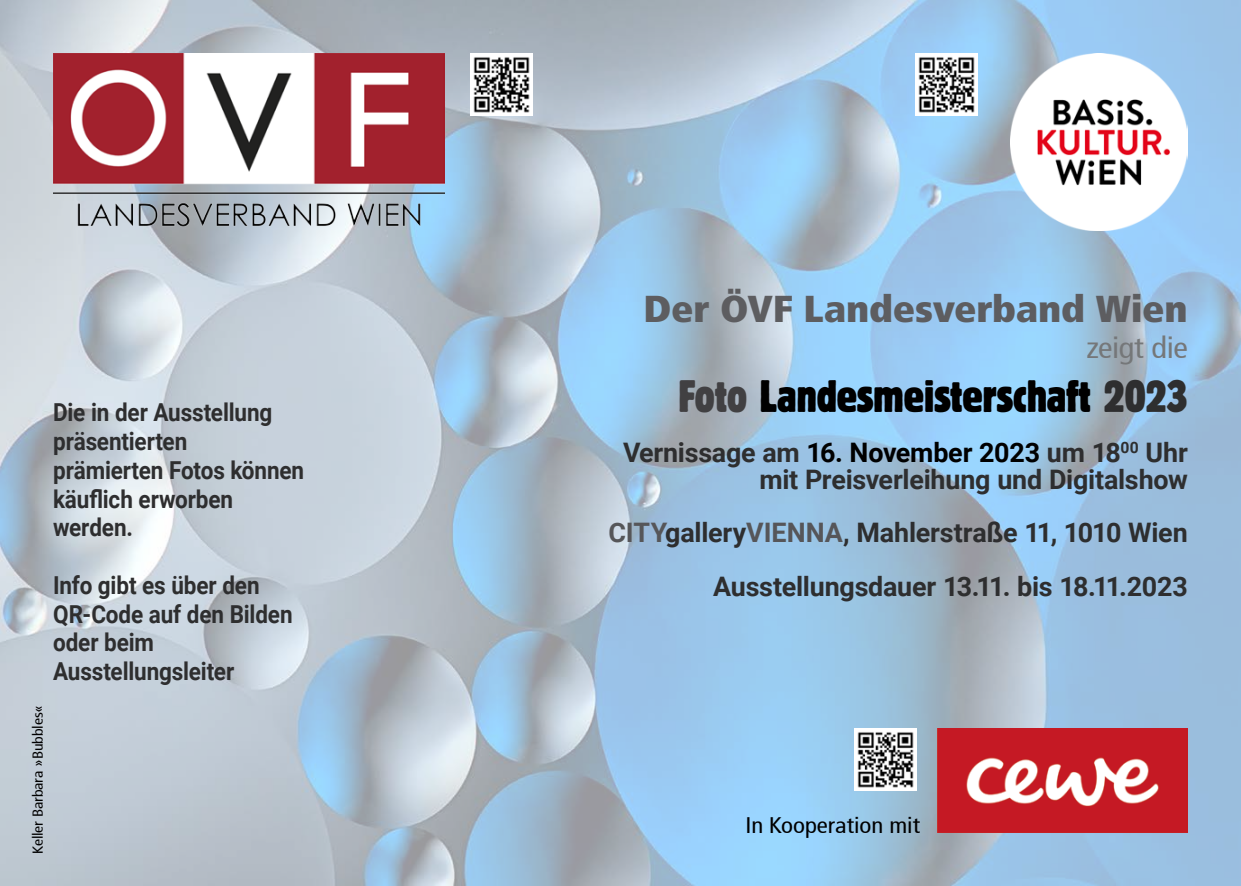
<style>
.page{position:relative;width:1241px;height:886px;background:#fff}
.page>*{position:absolute;margin:0;border:0;box-sizing:border-box;transform-origin:0 0}
.t1{font:condensed 45px "Block BE";letter-spacing:-.01em;color:#000}
.t2{font:900 condensed 37.5px "Frutiger";letter-spacing:-.005em;color:#5d5d60;scale:1.08 1}
.t3{font:condensed 30px "Frutiger";letter-spacing:-.015em;color:#757779;scale:1.08 1}
.t4{font:700 26.88px/26.9px "Roboto";letter-spacing:-.01em;color:#2e2e2f;text-align:right}
.t5{font:700 24.75px/28.8px "Roboto";letter-spacing:-.005em;color:#2e2e2f;scale:.91 1}
.t6{font:condensed 22.5px "Frutiger";color:#000;scale:1.1 1}
.t7{font:condensed 14.38px "Frutiger";letter-spacing:-.01em;color:#000;scale:1.1 1}
.s1{color:#414042}
.s2{color:#2e2e2f}
.s3{color:#000}
.s4{color:#565659}
</style>
<div class="page">
<img style="left:0;top:0;width:1240px;height:886px">
<img style="left:937px;top:728px;width:250px;height:105px">
<img style="left:854px;top:728px;width:62px;height:62px">
<img style="left:53px;top:53px;width:392px;height:180px">
<img style="left:470px;top:53px;width:62px;height:62px">
<img style="left:1010px;top:53px;width:177px;height:177px">
<img style="left:915px;top:53px;width:62px;height:62px">
<p class="t7" style="left:29px;top:854px;width:137px;rotate:-90deg">Keller Barbara »Bubbles«</p>
<p class="t5" style="left:53px;top:397px;width:277px">Die in der Ausstellung präsentierten<br>prämierten Fotos können käuflich erworben werden.</p>
<p class="t5" style="left:53px;top:570px;width:265px">Info gibt es über den<br>QR-Code auf den Bilden oder beim<br>Ausstellungsleiter</p>
<h2 class="t2" style="left:643px;top:286px;width:505px">Der ÖVF Landesverband Wien</h2>
<p class="t3" style="left:1086px;top:330px;width:95px">zeigt die</p>
<h1 class="t1" style="left:678px;top:370px;width:511px"><span class="s1">Foto</span> Landesmeisterschaft <span class="s2">2023</span></h1>
<p class="t4" style="left:623px;top:438px;width:566px">Vernissage am <span class="s3">16. November 2023</span> um 18<sup>00</sup> Uhr mit Preisverleihung und Digitalshow</p>
<p class="t4" style="left:608px;top:505px;width:580px;line-height:53.8px"><span class="s4">CITY</span>gallery<span class="s4">VIENNA</span>, Mahlerstraße 11, 1010 Wien<br>Ausstellungsdauer 13.11. bis 18.11.2023</p>
<p class="t6" style="left:745px;top:812px;width:160px">In Kooperation mit</p>
</div>
